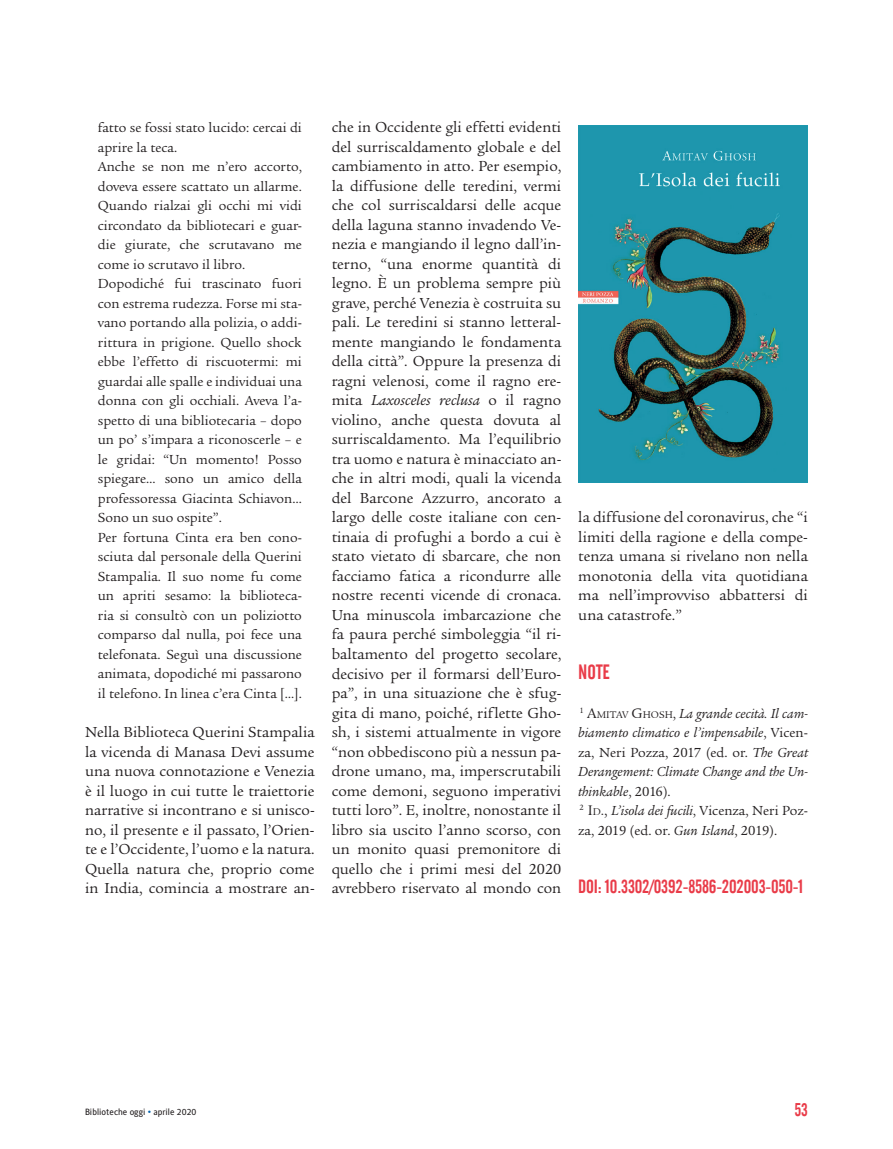
<style>
.page{position:relative;width:893px;height:1149px;background:#fff}
.page>*{position:absolute;margin:0;border:0;box-sizing:border-box;transform-origin:0 0}
.t1{font:20.25px "Alternate Gothic No 2 BT";color:#e93b48}
.t2{font:18.75px "Alternate Gothic No 2 BT";letter-spacing:-.01em;color:#e93b48}
.t3{font:18px "Alternate Gothic No 2 BT";color:#e93b48}
.t4{font:15.75px/19.5px "Legacy Ser ITC";color:#231f20;text-align:justify}
.t5{font:14.25px/19.5px "Legacy Ser ITC";color:#231f20}
.t6{font:italic 14.25px/19.5px "Legacy Ser ITC";color:#231f20}
.t7{font:9px "Alber";color:#231f20}
.s1{font-style:italic}
.s2{font-family:"Legacy Serif SCITCTT Book";font-style:normal;font-size:15px}
.s3{font-family:"Legacy Serif SCITCTT Book";font-style:normal;font-size:10.5px}
.s4{font-style:normal}
.s5{color:#0161ab}
</style>
<div class="page">
<img style="left:578px;top:125px;width:230px;height:357px">
<p class="t5" style="left:98px;top:118px;width:206px">fatto se fossi stato lucido: cercai di aprire la teca.<br>Anche se non me n’ero accorto, doveva essere scattato un allarme.<br>Quando rialzai gli occhi mi vidi circondato da bibliotecari e guar&shy;die giurate, che scrutavano me come io scrutavo il libro.<br>Dopodiché fui trascinato fuori con estrema rudezza. Forse mi sta&shy;vano portando alla polizia, o addi&shy;rittura in prigione. Quello shock ebbe l’effetto di riscuotermi: mi guardai alle spalle e individuai una donna con gli occhiali. Aveva l’a&shy;spetto di una bibliotecaria – dopo un po’ s’impara a riconoscerle – e le gridai: “Un momento! Posso spiegare… sono un amico della professoressa Giacinta Schiavon…<br>Sono un suo ospite”.<br>Per fortuna Cinta era ben cono&shy;sciuta dal personale della Querini<br>Stampalia. Il suo nome fu come un apriti sesamo: la biblioteca&shy;ria si consultò con un poliziotto comparso dal nulla, poi fece una telefonata. Seguì una discussione animata, dopodiché mi passarono il telefono. In linea c’era Cinta […].</p>
<p class="t4" style="left:85px;top:722px;width:231px">Nella Biblioteca Querini Stampalia la vicenda di Manasa Devi assume una nuova connotazione e Venezia è il luogo in cui tutte le traiettorie narrative si incontrano e si unisco&shy;no, il presente e il passato, l’Orien&shy;te e l’Occidente, l’uomo e la natura.<br>Quella natura che, proprio come in India, comincia a mostrare an-</p>
<p class="t4" style="left:332px;top:117px;width:231px">che in Occidente gli effetti evidenti del surriscaldamento globale e del cambiamento in atto. Per esempio, la diffusione delle teredini, vermi che col surriscaldarsi delle acque della laguna stanno invadendo Ve&shy;nezia e mangiando il legno dall’in&shy;terno, “una enorme quantità di legno. È un problema sempre più grave, perché Venezia è costruita su pali. Le teredini si stanno letteral&shy;mente mangiando le fondamenta della città”. Oppure la presenza di ragni velenosi, come il ragno ere&shy;mita <span class="s1">Laxosceles reclusa</span> o il ragno violino, anche questa dovuta al surriscaldamento. Ma l’equilibrio tra uomo e natura è minacciato an&shy;che in altri modi, quali la vicenda del Barcone Azzurro, ancorato a largo delle coste italiane con cen&shy;tinaia di profughi a bordo a cui è stato vietato di sbarcare, che non facciamo fatica a ricondurre alle nostre recenti vicende di cronaca.<br>Una minuscola imbarcazione che fa paura perché simboleggia “il ri&shy;baltamento del progetto secolare, decisivo per il formarsi dell’Euro&shy;pa”, in una situazione che è sfug&shy;gita di mano, poiché, riflette Gho&shy;sh, i sistemi attualmente in vigore “non obbediscono più a nessun pa&shy;drone umano, ma, imperscrutabili come demoni, seguono imperativi tutti loro”. E, inoltre, nonostante il libro sia uscito l’anno scorso, con un monito quasi premonitore di quello che i primi mesi del 2020 avrebbero riservato al mondo con</p>
<p class="t4" style="left:578px;top:507px;width:231px">la diffusione del coronavirus, che “i limiti della ragione e della compe&shy;tenza umana si rivelano non nella monotonia della vita quotidiana ma nell’improvviso abbattersi di una catastrofe.”</p>
<p class="t1" style="left:578px;top:660px;width:33px">NOTE</p>
<p class="t6" style="left:578px;top:703px;width:231px"><sup>1</sup> <span class="s2">A</span><span class="s3">MITAV</span> <span class="s2">G</span><span class="s3">HOSH</span><span class="s4">,</span> La grande cecità. Il cam&shy;biamento climatico e l’impensabile<span class="s4">, Vicen&shy;za, Neri Pozza, 2017 (ed. or.</span> The Great Derangement: Climate Change and the Un&shy;thinkable<span class="s4">, 2016).<br></span><sup>2</sup> <span class="s2">I</span><span class="s3">D</span><span class="s2">.,</span> L’isola dei fucili<span class="s4">, Vicenza, Neri Poz&shy;za, 2019 (ed. or.</span> Gun Island<span class="s4">, 2019).</span></p>
<p class="t2" style="left:578px;top:876px;width:227px">DOI: 10.3302/0392-8586-202003-050-1</p>
<p class="t7" style="left:85px;top:1106px;width:113px">Biblioteche oggi <span class="s5">•</span> aprile 2020</p>
<p class="t3" style="left:794px;top:1099px;width:15px">53</p>
</div>
